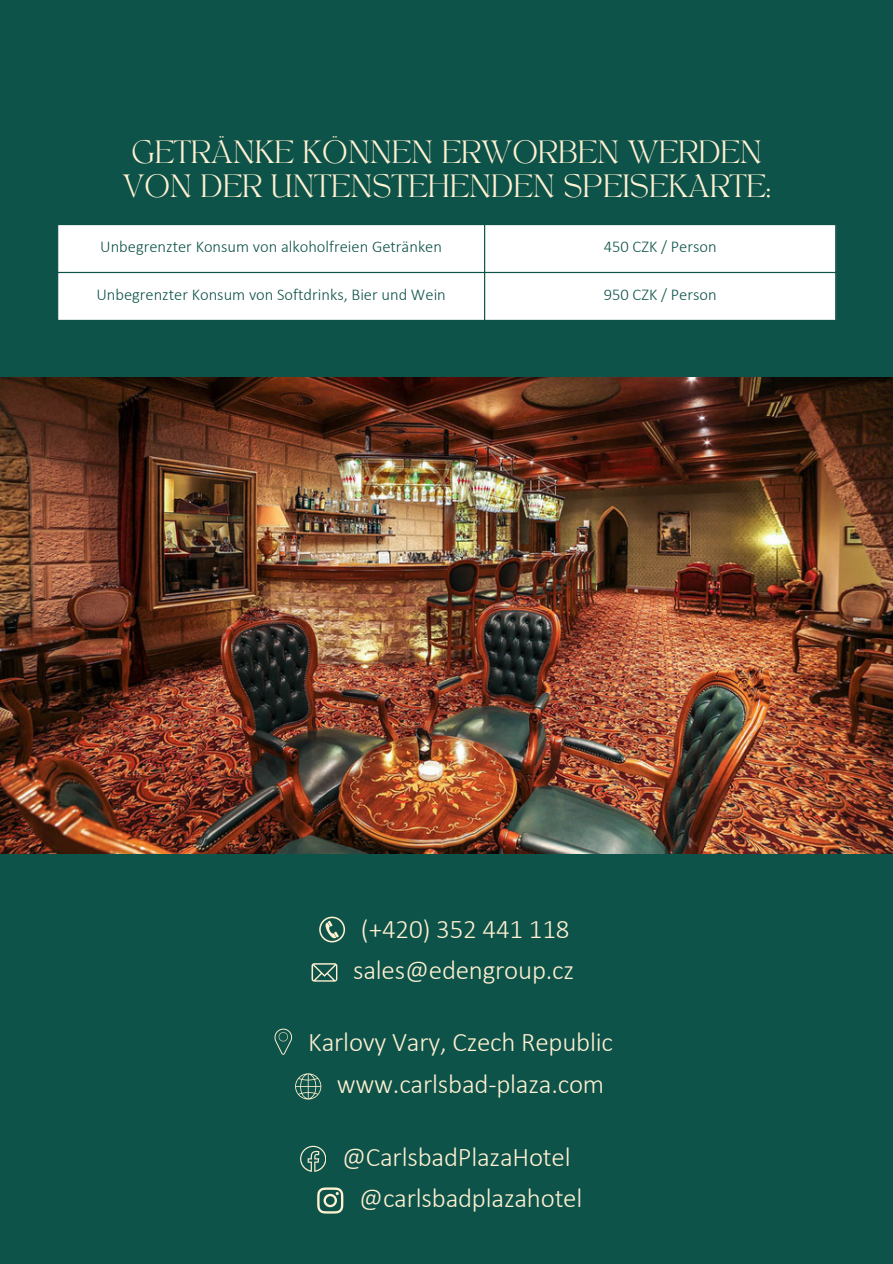
<style>
.page{position:relative;width:893px;height:1264px;background:#fff}
.page>*{position:absolute;margin:0;border:0;box-sizing:border-box;transform-origin:0 0}
.t1{font:300 27px "Calibri";letter-spacing:-.005em;color:#fff1d2}
.t2{font:22.5px "TANAEGEAN";color:#fff1d2}
.t3{font:300 16.5px "Calibri";color:#0e5349}
</style>
<div class="page">
<div style="left:0;top:0;width:892px;height:1263px;background:#0e5349"></div>
<div style="left:58px;top:225px;width:777px;height:95px;background:#fff"></div>
<hr style="left:484px;top:225px;width:1px;height:95px;background:#0e5349">
<hr style="left:57px;top:272px;width:779px;height:1px;background:#0e5349">
<img style="left:0;top:377px;width:892px;height:476px">
<svg style="left:319px;top:916px;width:26px;height:26px"></svg>
<svg style="left:311px;top:963px;width:26px;height:18px"></svg>
<svg style="left:274px;top:1028px;width:18px;height:26px"></svg>
<svg style="left:295px;top:1073px;width:26px;height:26px"></svg>
<svg style="left:300px;top:1145px;width:26px;height:26px"></svg>
<svg style="left:317px;top:1187px;width:26px;height:26px"></svg>
<p class="t2" style="left:131px;top:139px;width:632px">GETRÄNKE KÖNNEN ERWORBEN WERDEN</p>
<p class="t2" style="left:123px;top:173px;width:649px">VON DER UNTENSTEHENDEN SPEISEKARTE:</p>
<p class="t3" style="left:100px;top:240px;width:343px">Unbegrenzter Konsum von alkoholfreien Getränken</p>
<p class="t3" style="left:603px;top:240px;width:114px">450 CZK / Person</p>
<p class="t3" style="left:96px;top:288px;width:351px">Unbegrenzter Konsum von Softdrinks, Bier und Wein</p>
<p class="t3" style="left:603px;top:288px;width:114px">950 CZK / Person</p>
<p class="t1" style="left:361px;top:918px;width:210px">(+420) 352 441 118</p>
<p class="t1" style="left:353px;top:958px;width:222px">sales@edengroup.cz</p>
<p class="t1" style="left:308px;top:1030px;width:306px">Karlovy Vary, Czech Republic</p>
<p class="t1" style="left:337px;top:1072px;width:269px">www.carlsbad-plaza.com</p>
<p class="t1" style="left:342px;top:1145px;width:230px">@CarlsbadPlazaHotel</p>
<p class="t1" style="left:359px;top:1186px;width:225px">@carlsbadplazahotel</p>
</div>
